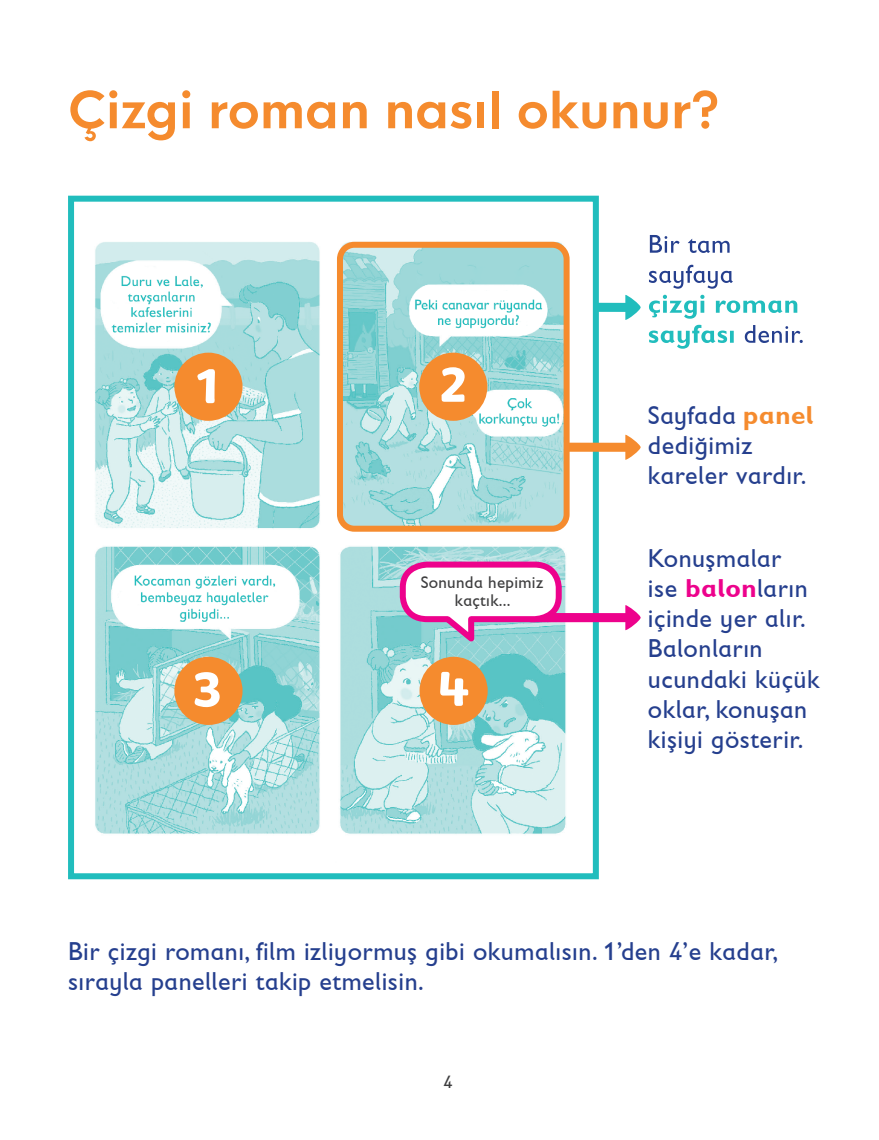
<style>
.page{position:relative;width:879px;height:1140px;background:#fff}
.page>*{position:absolute;margin:0;border:0;box-sizing:border-box;transform-origin:0 0}
.t1{font:700 50px "HK Nova";color:#f58b2e}
.t2{font:700 50px "Brevia";color:#fff}
.t3{font:26px/30px "Gill Sans Infant";letter-spacing:.02em;color:#253f8e}
.t4{font:18px "Gill Sans Infant";color:#3e3e3f}
.t5{font:17px/18px "Gill Sans Infant";letter-spacing:.02em;color:#3e3e3f;text-align:center}
.s1{font-weight:700;color:#f58b2e}
.s2{font-weight:700;color:#ed028c}
</style>
<div class="page">
<img style="left:95px;top:241px;width:475px;height:593px">
<div style="left:68px;top:196px;width:531px;height:683px;border:6px solid #21bdbd"></div>
<div style="left:337px;top:242px;width:232px;height:289px;border:6px solid #f58b2e;border-radius:14px"></div>
<div style="left:419px;top:353px;width:68px;height:68px;background:#f58b2e;border-radius:50%"></div>
<div style="left:419px;top:657px;width:69px;height:68px;background:#f58b2e;border-radius:50%"></div>
<svg style="left:596px;top:295px;width:44px;height:25px"></svg>
<svg style="left:565px;top:435px;width:75px;height:25px"></svg>
<div style="left:174px;top:353px;width:68px;height:68px;background:#f58b2e;border-radius:50%"></div>
<div style="left:174px;top:657px;width:68px;height:68px;background:#f58b2e;border-radius:50%"></div>
<svg style="left:397px;top:558px;width:243px;height:93px"></svg>
<svg style="left:745px;top:325px;width:58px;height:18px"></svg>
<svg style="left:649px;top:325px;width:85px;height:24px"></svg>
<svg style="left:649px;top:295px;width:148px;height:24px"></svg>
<svg style="left:649px;top:265px;width:84px;height:24px"></svg>
<svg style="left:650px;top:235px;width:79px;height:18px"></svg>
<h1 class="t1" style="left:68px;top:67px;width:653px">Çizgi roman nasıl okunur?</h1>
<h1 class="t2" style="left:195px;top:355px;width:25px">1</h1>
<h1 class="t2" style="left:192px;top:658px;width:31px">3</h1>
<h1 class="t2" style="left:439px;top:353px;width:30px">2</h1>
<p class="t5" style="left:421px;top:573px;width:124px">Sonunda hepimiz kaçtık...</p>
<h1 class="t2" style="left:437px;top:657px;width:34px">4</h1>
<p class="t3" style="left:648px;top:400px;width:167px">Sayfada <span class="s1">panel </span>dediğimiz kareler vardır.</p>
<p class="t3" style="left:648px;top:543px;width:173px">Konuşmalar<br>ise <span class="s2">balon</span>ların içinde yer alır.<br>Balonların ucundaki küçük oklar, konuşan kişiyi gösterir.</p>
<p class="t3" style="left:68px;top:936px;width:712px">Bir çizgi romanı, film izliyormuş gibi okumalısın. 1’den 4’e kadar, sırayla panelleri takip etmelisin.</p>
<p class="t4" style="left:443px;top:1071px;width:10px">4</p>
</div>
